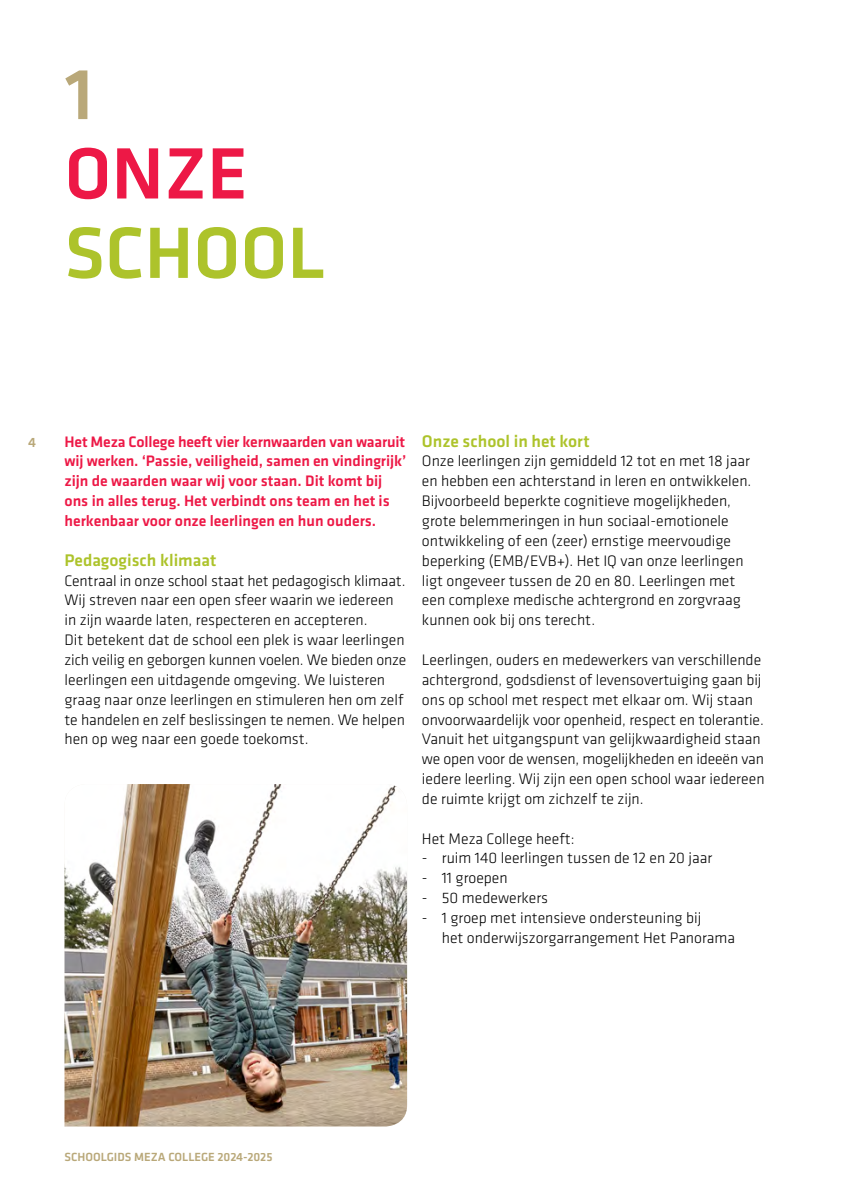
<style>
.page{position:relative;width:844px;height:1191px;background:#fff}
.page>*{position:absolute;margin:0;border:0;box-sizing:border-box;transform-origin:0 0}
._01_Hoofdstuktitel{font:500 75.25px "Klavika";color:#adc32b}
._01_Hoofdstuktitel-2{font:500 75.25px "Klavika";color:#ed1846}
._01_Hoofdstuktitel-3{font:500 75.25px "Klavika";color:#b9a879}
._06_Kop3{font:500 17.5px "Klavika";color:#adc32b}
._09_Broodtekst{font:300 15.75px/19.8px "Klavika";color:#000}
._08_Inleiding{font:500 15.75px/19.8px "Klavika";color:#ed1846}
._25_Paginacijfer{font:500 14px "Klavika";color:#b9a879}
.t1{font:500 12.25px "Klavika";color:#b9a879}
</style>
<div class="page">
<img style="left:64px;top:784px;width:343px;height:342px">
<p class="_01_Hoofdstuktitel-3" style="left:64px;top:53px;width:30px">1</p>
<p class="_01_Hoofdstuktitel-2" style="left:64px;top:133px;width:184px">ONZE</p>
<p class="_01_Hoofdstuktitel" style="left:64px;top:212px;width:262px">SCHOOL</p>
<p class="_25_Paginacijfer" style="left:28px;top:434px;width:9px">4</p>
<p class="_08_Inleiding" style="left:64px;top:432px;width:343px">Het Meza College heeft vier kernwaarden van waaruit wij werken. ‘Passie, veiligheid, samen en vindingrijk’ zijn de waarden waar wij voor staan. Dit komt bij ons in alles terug. Het verbindt ons team en het is herkenbaar voor onze leerlingen en hun ouders.</p>
<p class="_06_Kop3" style="left:64px;top:550px;width:153px">Pedagogisch klimaat</p>
<p class="_09_Broodtekst" style="left:64px;top:571px;width:343px">Centraal in onze school staat het pedagogisch klimaat.<br>Wij streven naar een open sfeer waarin we iedereen in zijn waarde laten, respecteren en accepteren.<br>Dit betekent dat de school een plek is waar leerlingen zich veilig en geborgen kunnen voelen. We bieden onze leerlingen een uitdagende omgeving. We luisteren graag naar onze leerlingen en stimuleren hen om zelf te handelen en zelf beslissingen te nemen. We helpen hen op weg naar een goede toekomst.</p>
<p class="_06_Kop3" style="left:422px;top:431px;width:169px">Onze school in het kort</p>
<p class="_09_Broodtekst" style="left:422px;top:451px;width:331px">Onze leerlingen zijn gemiddeld 12 tot en met 18 jaar en hebben een achterstand in leren en ontwikkelen.<br>Bijvoorbeeld beperkte cognitieve mogelijkheden, grote belemmeringen in hun sociaal-emotionele ontwikkeling of een (zeer) ernstige meervoudige beperking (EMB/EVB+). Het IQ van onze leerlingen ligt ongeveer tussen de 20 en 80. Leerlingen met een complexe medische achtergrond en zorgvraag kunnen ook bij ons terecht.</p>
<p class="_09_Broodtekst" style="left:422px;top:650px;width:344px">Leerlingen, ouders en medewerkers van verschillende achtergrond, godsdienst of levensovertuiging gaan bij ons op school met respect met elkaar om. Wij staan onvoorwaardelijk voor openheid, respect en tolerantie.<br>Vanuit het uitgangspunt van gelijkwaardigheid staan we open voor de wensen, mogelijkheden en ideeën van iedere leerling. Wij zijn een open school waar iedereen de ruimte krijgt om zichzelf te zijn.</p>
<p class="_09_Broodtekst" style="left:422px;top:828px;width:154px">Het Meza College heeft:</p>
<p class="_09_Broodtekst" style="left:422px;top:848px;width:292px">- ruim 140 leerlingen tussen de 12 en 20 jaar</p>
<p class="_09_Broodtekst" style="left:422px;top:868px;width:87px">- 11 groepen</p>
<p class="_09_Broodtekst" style="left:422px;top:888px;width:128px">- 50 medewerkers</p>
<p class="_09_Broodtekst" style="left:441px;top:908px;width:294px;text-indent:-20px">- 1 groep met intensieve ondersteuning bij<br>het onderwijszorgarrangement Het Panorama</p>
<p class="t1" style="left:64px;top:1150px;width:209px">SCHOOLGIDS MEZA COLLEGE 2024-2025</p>
</div>
